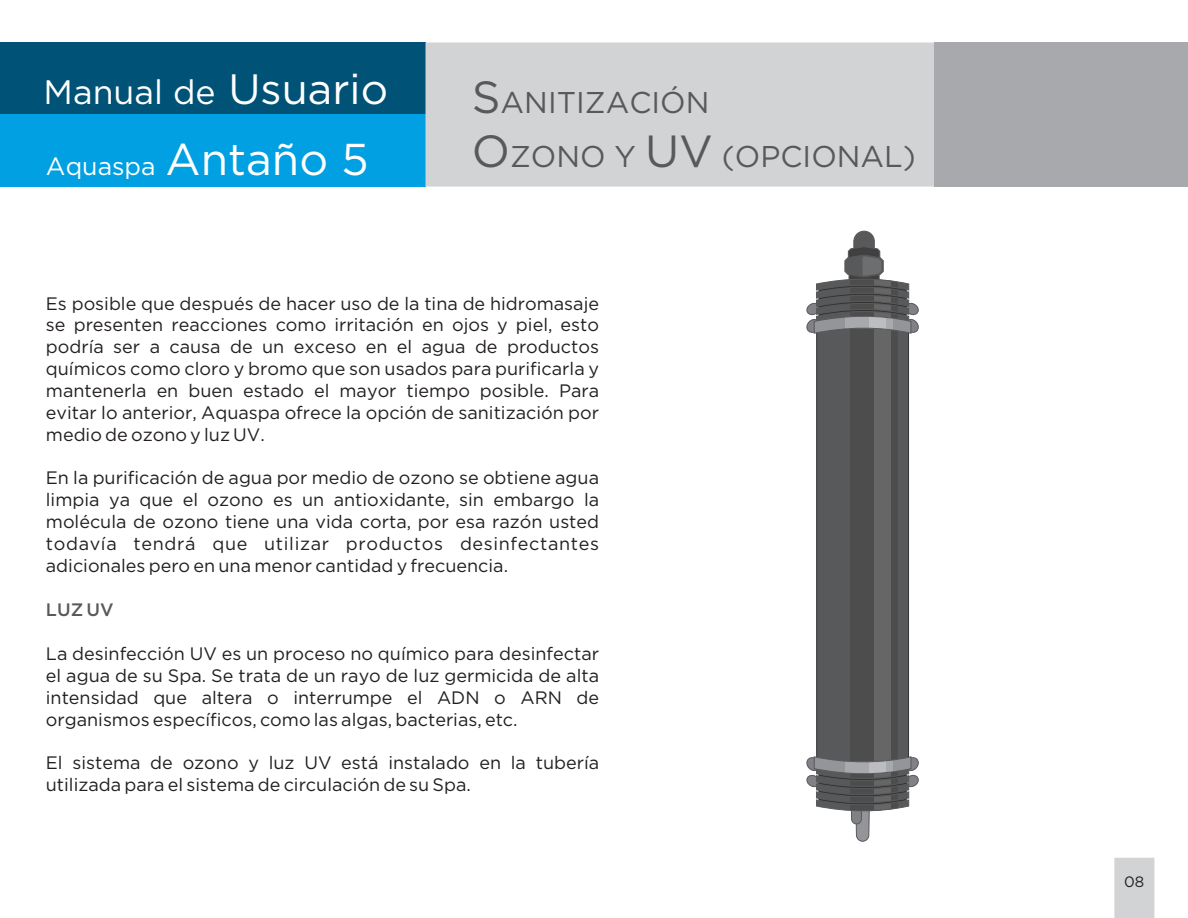
<style>
.page{position:relative;width:1188px;height:918px;background:#fff}
.page>*{position:absolute;margin:0;border:0;box-sizing:border-box;transform-origin:0 0}
.t1{font:33.9px "Gotham";color:#fff}
.t2{font:30px/54.6px "Gotham";color:#58595b}
.t3{font:25.05px "Gotham";color:#fff}
.t4{font:18px/21.9px "Gotham";color:#231f20;text-align:justify}
.t5{font:500 18px "Gotham";color:#58595b}
.t6{font:15px "Gotham";color:#231f20}
.s1{font-size:42.45px}
.s2{font-size:44.55px}
.s3{font-size:45px}
</style>
<div class="page">
<div style="left:0;top:43px;width:426px;height:72px;background:#005377"></div>
<div style="left:0;top:115px;width:426px;height:72px;background:#00a0e2"></div>
<div style="left:426px;top:43px;width:508px;height:144px;background:#d1d3d4"></div>
<div style="left:934px;top:43px;width:254px;height:144px;background:#a7a9ac"></div>
<div style="left:817px;top:325px;width:92px;height:438px;background:#58595b;border:1px solid #333"></div>
<div style="left:850px;top:326px;width:48px;height:437px;background:#4d4d4d"></div>
<div style="left:875px;top:326px;width:16px;height:437px;background:#666"></div>
<svg style="left:806px;top:230px;width:113px;height:104px"></svg>
<svg style="left:806px;top:756px;width:113px;height:86px"></svg>
<div style="left:1114px;top:858px;width:40px;height:60px;background:#d1d3d4"></div>
<h1 class="t1" style="left:44px;top:79px;width:346px">Manual de <span class="s1">Usuario</span></h1>
<h3 class="t3" style="left:46px;top:156px;width:324px">Aquaspa <span class="s2">Antaño 5</span></h3>
<h2 class="t2" style="left:472px;top:77px;width:446px"><span class="s3">S</span>ANITIZACIÓN<br><span class="s3">O</span>ZONO Y <span class="s3">UV</span> (OPCIONAL)</h2>
<p class="t4" style="left:46px;top:294px;width:555px">Es posible que después de hacer uso de la tina de hidromasaje se presenten reacciones como irritación en ojos y piel, esto podría ser a causa de un exceso en el agua de productos químicos como cloro y bromo que son usados para purificarla y mantenerla en buen estado el mayor tiempo posible. Para evitar lo anterior, Aquaspa ofrece la opción de sanitización por medio de ozono y luz UV.</p>
<p class="t4" style="left:46px;top:468px;width:555px">En la purificación de agua por medio de ozono se obtiene agua limpia ya que el ozono es un antioxidante, sin embargo la molécula de ozono tiene una vida corta, por esa razón usted todavía tendrá que utilizar productos desinfectantes adicionales pero en una menor cantidad y frecuencia.</p>
<p class="t5" style="left:46px;top:603px;width:69px">LUZ UV</p>
<p class="t4" style="left:46px;top:644px;width:555px">La desinfección UV es un proceso no químico para desinfectar el agua de su Spa. Se trata de un rayo de luz germicida de alta intensidad que altera o interrumpe el ADN o ARN de organismos específicos, como las algas, bacterias, etc.</p>
<p class="t4" style="left:46px;top:753px;width:555px">El sistema de ozono y luz UV está instalado en la tubería utilizada para el sistema de circulación de su Spa.</p>
<p class="t6" style="left:1124px;top:876px;width:22px">08</p>
</div>
